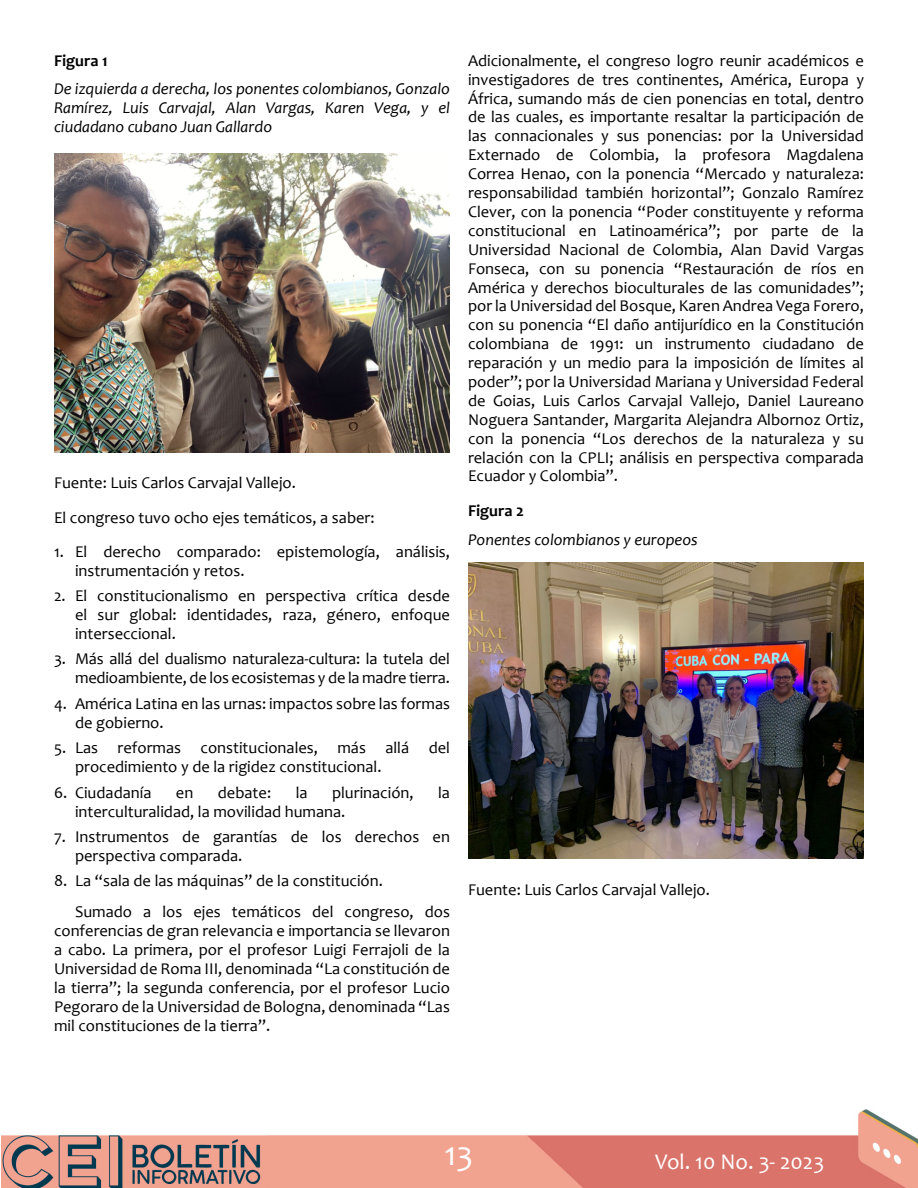
<style>
.page{position:relative;width:918px;height:1188px;background:#fff}
.page>*{position:absolute;margin:0;border:0;box-sizing:border-box;transform-origin:0 0}
.t1{font:34.5px "Candara";color:#fff}
.t2{font:22.5px "Candara";color:#fff}
.t3{font:16.5px/18.9px "Candara";color:#000}
.t4{font:italic 16.5px/18.9px "Candara";color:#000;text-align:justify}
.t5{font:700 16.5px "Candara";color:#000}
</style>
<div class="page">
<img style="left:1px;top:1109px;width:917px;height:79px">
<img style="left:54px;top:154px;width:396px;height:299px">
<img style="left:469px;top:563px;width:394px;height:296px">
<p class="t5" style="left:54px;top:50px;width:55px">Figura 1</p>
<p class="t4" style="left:54px;top:79px;width:398px">De izquierda a derecha, los ponentes colombianos, Gonzalo Ramírez, Luis Carvajal, Alan Vargas, Karen Vega, y el ciudadano cubano Juan Gallardo</p>
<p class="t3" style="left:54px;top:465px;width:322px;line-height:34.8px">Fuente: Luis Carlos Carvajal Vallejo.<br>El congreso tuvo ocho ejes temáticos, a saber:</p>
<p class="t3" style="left:75px;top:542px;width:377px;text-indent:-21px">1. El derecho comparado: epistemología, análisis, instrumentación y retos.</p>
<p class="t3" style="left:75px;top:586px;width:377px;text-align:justify;text-indent:-21px">2. El constitucionalismo en perspectiva crítica desde el sur global: identidades, raza, género, enfoque interseccional.</p>
<p class="t3" style="left:54px;top:650px;width:398px;text-align:right">3. Más allá del dualismo naturaleza-cultura: la tutela del medioambiente, de los ecosistemas y de la madre tierra.</p>
<p class="t3" style="left:75px;top:694px;width:377px;text-indent:-21px">4. América Latina en las urnas: impactos sobre las formas de gobierno.</p>
<p class="t3" style="left:75px;top:738px;width:376px;text-indent:-21px">5. Las reformas constitucionales, más allá del procedimiento y de la rigidez constitucional.</p>
<p class="t3" style="left:54px;top:783px;width:99px">6. Ciudadanía</p>
<p class="t3" style="left:176px;top:783px;width:19px">en</p>
<p class="t3" style="left:218px;top:783px;width:55px">debate:</p>
<p class="t3" style="left:296px;top:783px;width:13px">la</p>
<p class="t3" style="left:332px;top:783px;width:83px">plurinación,</p>
<p class="t3" style="left:438px;top:783px;width:13px">la</p>
<p class="t3" style="left:75px;top:802px;width:272px">interculturalidad, la movilidad humana.</p>
<p class="t3" style="left:75px;top:827px;width:377px;text-indent:-21px">7. Instrumentos de garantías de los derechos en perspectiva comparada.</p>
<p class="t3" style="left:75px;top:865px;width:377px;line-height:30.9px;text-indent:-21px">8. La “sala de las máquinas” de la constitución.<br>Sumado a los ejes temáticos del congreso, dos</p>
<p class="t3" style="left:54px;top:921px;width:398px;text-align:justify">conferencias de gran relevancia e importancia se llevaron a cabo. La primera, por el profesor Luigi Ferrajoli de la Universidad de Roma III, denominada “La constitución de la tierra”; la segunda conferencia, por el profesor Lucio Pegoraro de la Universidad de Bologna, denominada “Las mil constituciones de la tierra”.</p>
<p class="t3" style="left:468px;top:51px;width:398px;text-align:justify">Adicionalmente, el congreso logro reunir académicos e investigadores de tres continentes, América, Europa y África, sumando más de cien ponencias en total, dentro de las cuales, es importante resaltar la participación de las connacionales y sus ponencias: por la Universidad Externado de Colombia, la profesora Magdalena Correa Henao, con la ponencia “Mercado y naturaleza: responsabilidad también horizontal”; Gonzalo Ramírez Clever, con la ponencia “Poder constituyente y reforma constitucional en Latinoamérica”; por parte de la Universidad Nacional de Colombia, Alan David Vargas Fonseca, con su ponencia “Restauración de ríos en América y derechos bioculturales de las comunidades”; por la Universidad del Bosque, Karen Andrea Vega Forero, con su ponencia “El daño antijurídico en la Constitución colombiana de 1991: un instrumento ciudadano de reparación y un medio para la imposición de límites al poder”; por la Universidad Mariana y Universidad Federal de Goias, Luis Carlos Carvajal Vallejo, Daniel Laureano Noguera Santander, Margarita Alejandra Albornoz Ortiz, con la ponencia “Los derechos de la naturaleza y su relación con la CPLI; análisis en perspectiva comparada Ecuador y Colombia”.</p>
<p class="t5" style="left:468px;top:501px;width:58px">Figura 2</p>
<p class="t4" style="left:468px;top:530px;width:231px">Ponentes colombianos y europeos</p>
<p class="t3" style="left:468px;top:880px;width:244px">Fuente: Luis Carlos Carvajal Vallejo.</p>
<h1 class="t1" style="left:445px;top:1132px;width:30px">13</h1>
<h2 class="t2" style="left:655px;top:1147px;width:171px">Vol. 10 No. 3- 2023</h2>
</div>
